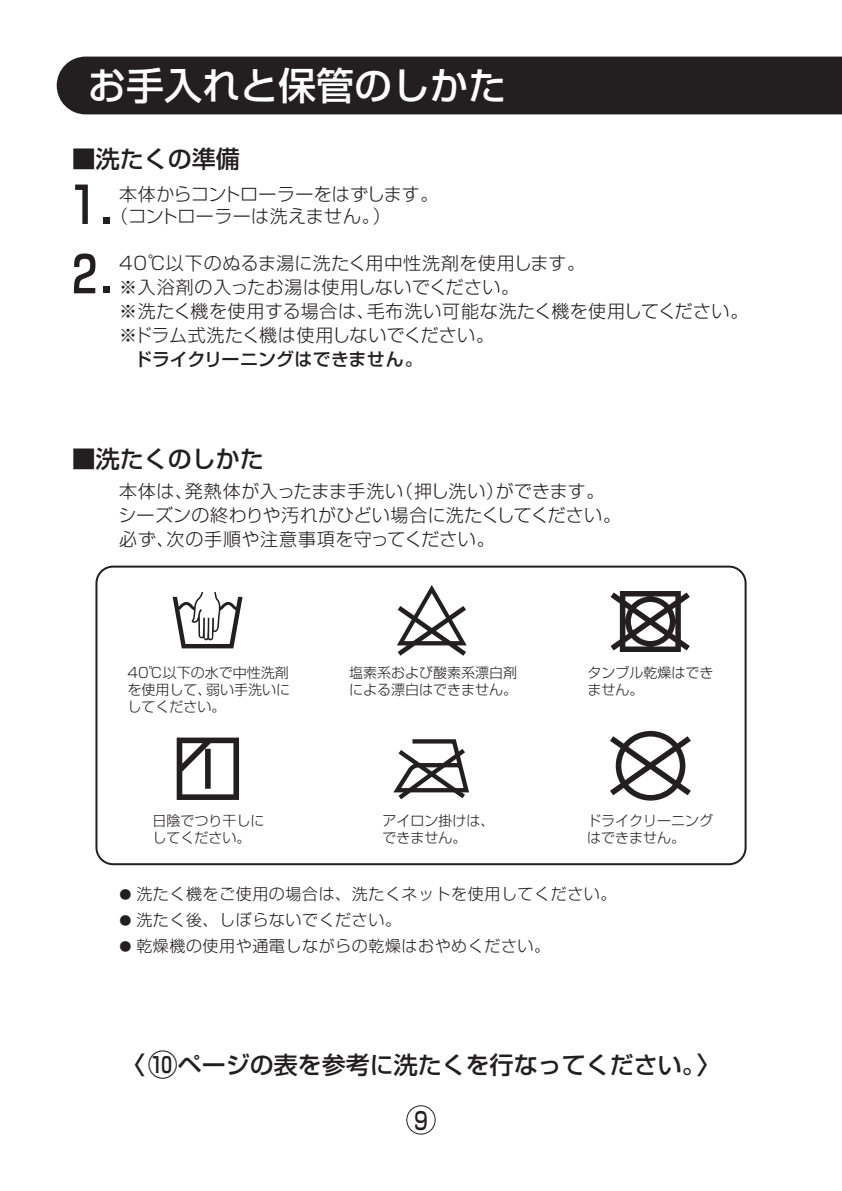
<style>
.page{position:relative;width:842px;height:1191px;background:#fff}
.page>*{position:absolute;margin:0;border:0;box-sizing:border-box;transform-origin:0 0}
.t1{font:500 50px "Shin Go Pro";color:#231f20}
.t2{font:500 38px "Shin Go Pro";color:#fff}
.t3{font:500 24px "Shin Go Pro";color:#231f20}
.t4{font:500 24px "Shin Go Pro";color:#231f20;scale:.75 1}
.t5{font:300 18px/24px "Shin Go Pro";letter-spacing:.02em;color:#231f20}
.t6{font:300 18px "Shin Go Pro";color:#231f20}
.t7{font:500 18px "Shin Go Pro";color:#231f20}
.t8{font:300 16px "Shin Go Pro";letter-spacing:.035em;color:#231f20}
.t9{font:300 14px/16.8px "Shin Go Pro";color:#231f20}
.s1{font-size:12px}
.s2{font-size:30px}
</style>
<div class="page">
<div style="left:406px;top:1105px;width:30px;height:29px;border:1px solid #231f20;border-radius:50%"></div>
<div style="left:57px;top:57px;width:785px;height:57px;background:#231f20"></div>
<div style="left:95px;top:565px;width:652px;height:300px;border:2px solid #231f20;border-radius:17px"></div>
<svg style="left:177px;top:737px;width:62px;height:63px"></svg>
<svg style="left:173px;top:592px;width:70px;height:56px"></svg>
<svg style="left:397px;top:585px;width:70px;height:71px"></svg>
<svg style="left:610px;top:731px;width:81px;height:69px"></svg>
<svg style="left:393px;top:739px;width:76px;height:61px"></svg>
<svg style="left:610px;top:591px;width:80px;height:61px"></svg>
<h2 class="t2" style="left:88px;top:55px;width:419px">お手入れと保管のしかた</h2>
<h3 class="t3" style="left:72px;top:139px;width:170px">■洗たくの準備</h3>
<p class="t6" style="left:119px;top:179px;width:321px">本体からコントローラーをはずします。</p>
<h1 class="t1" style="left:72px;top:164px;width:49px">1.</h1>
<p class="t5" style="left:110px;top:201px;width:282px">（コントローラーは洗えません。）</p>
<p class="t5" style="left:119px;top:249px;width:631px">40℃以下のぬるま湯に洗たく用中性洗剤を使用します。<br>※入浴剤の入ったお湯は使用しないでください。<br>※洗たく機を使用する場合は、毛布洗い可能な洗たく機を使用してください。※ドラム式洗たく機は使用しないでください。</p>
<p class="t7" style="left:134px;top:344px;width:290px">ドライクリーニングはできません。</p>
<h1 class="t1" style="left:72px;top:233px;width:48px">2.</h1>
<h3 class="t3" style="left:72px;top:439px;width:193px">■洗たくのしかた</h3>
<p class="t5" style="left:118px;top:477px;width:504px">本体は、発熱体が入ったまま手洗い（押し洗い）ができます。シーズンの終わりや汚れがひどい場合に洗たくしてください。必ず、次の手順や注意事項を守ってください。</p>
<p class="t9" style="left:128px;top:662px;width:164px;text-align:justify">40℃以下の水で中性洗剤を使用して、弱い手洗いにしてください。</p>
<p class="t9" style="left:588px;top:662px;width:127px">タンブル乾燥はできません。</p>
<p class="t9" style="left:349px;top:662px;width:170px">塩素系および酸素系漂白剤による漂白はできません。</p>
<p class="t9" style="left:152px;top:811px;width:113px">日陰でつり干しにしてください。</p>
<p class="t9" style="left:382px;top:811px;width:113px">アイロン掛けは、できません。</p>
<p class="t9" style="left:587px;top:811px;width:127px">ドライクリーニングはできません。</p>
<p class="t8" style="left:119px;top:880px;width:498px"><span class="s1">●</span> 洗たく機をご使用の場合は、洗たくネットを使用してください。</p>
<p class="t8" style="left:119px;top:906px;width:283px"><span class="s1">●</span> 洗たく後、しぼらないでください。</p>
<p class="t8" style="left:119px;top:932px;width:432px"><span class="s1">●</span> 乾燥機の使用や通電しながらの乾燥はおやめください。</p>
<h3 class="t3" style="left:121px;top:1045px;width:601px">〈<span class="s2">⑩</span>ページの表を参考に洗たくを行なってください。〉</h3>
<h3 class="t4" style="left:414px;top:1101px;width:20px">9</h3>
</div>
